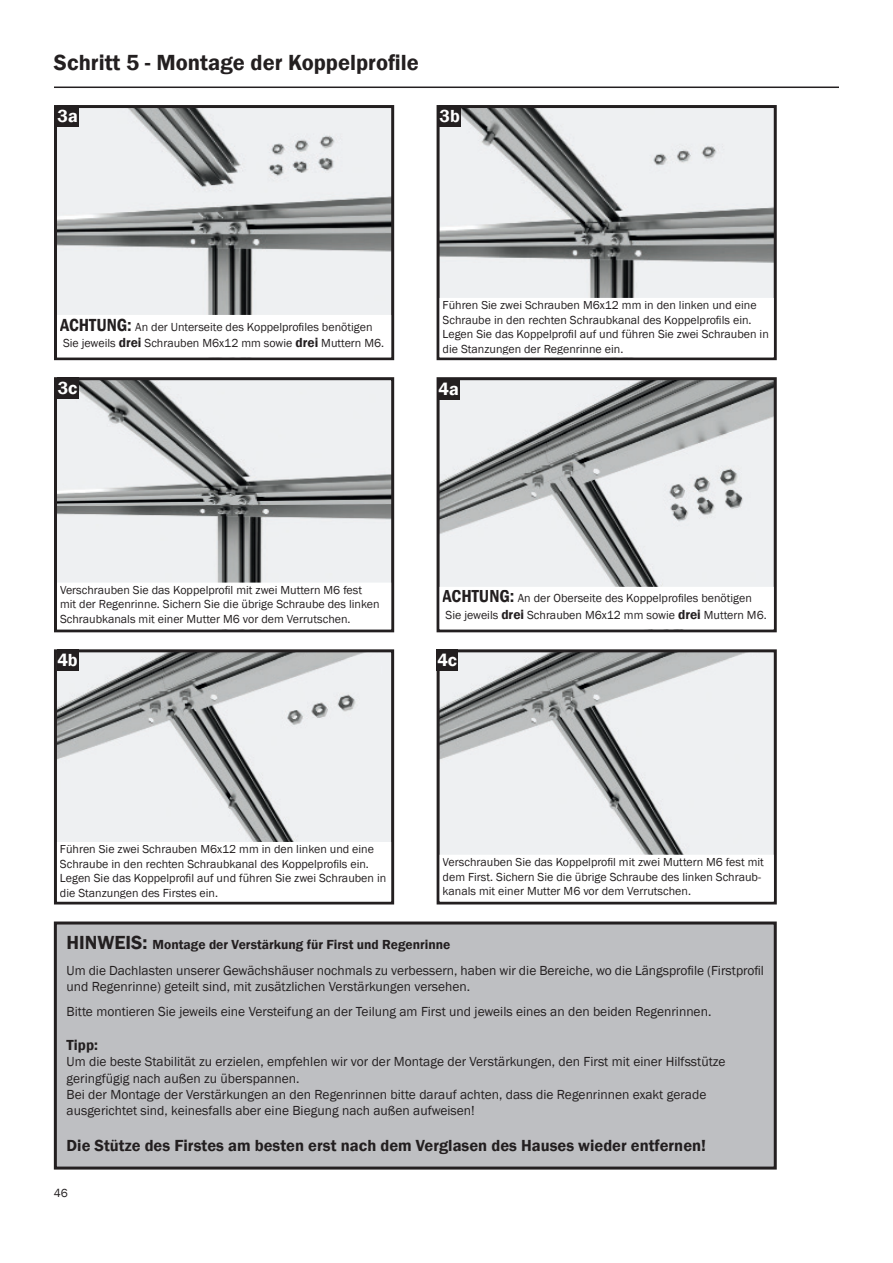
<style>
.page{position:relative;width:893px;height:1263px;background:#fff}
.page>*{position:absolute;margin:0;border:0;box-sizing:border-box;transform-origin:0 0}
.t1{font:600 22.5px "Franklin Gothic";color:#231f20}
.t2{font:600 18px "Franklin Gothic";color:#fff}
.t3{font:600 16.5px "Franklin Gothic";color:#231f20}
.t4{font:600 15px "Franklin Gothic";color:#231f20}
.t5{font:13.5px/16.2px "Franklin Gothic";color:#231f20}
.t6{font:12px/14.4px "Franklin Gothic";color:#231f20}
.s1{font-weight:600;font-stretch:condensed;font-size:18px}
.s2{font-weight:600;font-size:13.5px}
.s3{font-weight:600;font-size:19.5px}
.s4{font-weight:600}
</style>
<div class="page">
<img style="left:58px;top:653px;width:332px;height:189px">
<div style="left:54px;top:649px;width:340px;height:255px;border:3px solid #231f20"></div>
<img style="left:441px;top:653px;width:332px;height:202px">
<div style="left:437px;top:649px;width:340px;height:255px;border:3px solid #231f20"></div>
<img style="left:58px;top:109px;width:332px;height:206px">
<div style="left:54px;top:105px;width:340px;height:255px;border:3px solid #231f20"></div>
<img style="left:441px;top:109px;width:332px;height:189px">
<div style="left:437px;top:105px;width:340px;height:255px;border:3px solid #231f20"></div>
<img style="left:58px;top:381px;width:332px;height:202px">
<div style="left:54px;top:377px;width:340px;height:255px;border:3px solid #231f20"></div>
<img style="left:441px;top:381px;width:332px;height:206px">
<div style="left:437px;top:377px;width:340px;height:255px;border:3px solid #231f20"></div>
<hr style="left:54px;top:87px;width:785px;height:1px;background:#231f20">
<div style="left:57px;top:105px;width:21px;height:21px;background:#231f20"></div>
<div style="left:439px;top:105px;width:21px;height:21px;background:#231f20"></div>
<div style="left:57px;top:377px;width:21px;height:21px;background:#231f20"></div>
<div style="left:438px;top:378px;width:21px;height:21px;background:#231f20"></div>
<div style="left:57px;top:649px;width:21px;height:22px;background:#231f20"></div>
<div style="left:437px;top:649px;width:21px;height:22px;background:#231f20"></div>
<div style="left:55px;top:923px;width:720px;height:245px;background:#bebfc2"></div>
<div style="left:54px;top:921px;width:723px;height:248px;border:3px solid #231f20"></div>
<h1 class="t1" style="left:54px;top:48px;width:366px">Schritt 5 - Montage der Koppelprofile</h1>
<h2 class="t2" style="left:57px;top:105px;width:22px">3a</h2>
<h2 class="t2" style="left:440px;top:105px;width:22px">3b</h2>
<p class="t6" style="left:60px;top:319px;width:326px;line-height:16.2px"><span class="s1">ACHTUNG:</span> An der Unterseite des Koppelprofiles benötigen<br>Sie jeweils <span class="s2">drei</span> Schrauben M6x12 mm sowie <span class="s2">drei</span> Muttern M6.</p>
<p class="t6" style="left:443px;top:298px;width:328px">Führen Sie zwei Schrauben M6x12 mm in den linken und eine Schraube in den rechten Schraubkanal des Koppelprofils ein.<br>Legen Sie das Koppelprofil auf und führen Sie zwei Schrauben in die Stanzungen der Regenrinne ein.</p>
<h2 class="t2" style="left:58px;top:377px;width:21px">3c</h2>
<h2 class="t2" style="left:439px;top:378px;width:22px">4a</h2>
<p class="t6" style="left:60px;top:583px;width:321px">Verschrauben Sie das Koppelprofil mit zwei Muttern M6 fest mit der Regenrinne. Sichern Sie die übrige Schraube des linken<br>Schraubkanals mit einer Mutter M6 vor dem Verrutschen.</p>
<p class="t6" style="left:443px;top:591px;width:326px;line-height:16.2px"><span class="s1">ACHTUNG:</span> An der Oberseite des Koppelprofiles benötigen<br>Sie jeweils <span class="s2">drei</span> Schrauben M6x12 mm sowie <span class="s2">drei</span> Muttern M6.</p>
<h2 class="t2" style="left:57px;top:649px;width:22px">4b</h2>
<h2 class="t2" style="left:437px;top:649px;width:21px">4c</h2>
<p class="t6" style="left:60px;top:842px;width:328px">Führen Sie zwei Schrauben M6x12 mm in den linken und eine Schraube in den rechten Schraubkanal des Koppelprofils ein.<br>Legen Sie das Koppelprofil auf und führen Sie zwei Schrauben in die Stanzungen des Firstes ein.</p>
<p class="t6" style="left:443px;top:855px;width:323px">Verschrauben Sie das Koppelprofil mit zwei Muttern M6 fest mit dem First. Sichern Sie die übrige Schraube des linken Schraub&shy;kanals mit einer Mutter M6 vor dem Verrutschen.</p>
<p class="t5" style="left:67px;top:932px;width:699px;line-height:25.2px"><span class="s3">HINWEIS:</span> <span class="s4">Montage der Verstärkung für First und Regenrinne<br></span>Um die Dachlasten unserer Gewächshäuser nochmals zu verbessern, haben wir die Bereiche, wo die Längsprofile (Firstprofil</p>
<p class="t5" style="left:67px;top:974px;width:646px;line-height:25.2px">und Regenrinne) geteilt sind, mit zusätzlichen Verstärkungen versehen.<br>Bitte montieren Sie jeweils eine Versteifung an der Teilung am First und jeweils eines an den beiden Regenrinnen.</p>
<p class="t4" style="left:67px;top:1036px;width:33px">Tipp:</p>
<p class="t5" style="left:67px;top:1054px;width:660px">Um die beste Stabilität zu erzielen, empfehlen wir vor der Montage der Verstärkungen, den First mit einer Hilfsstütze geringfügig nach außen zu überspannen.<br>Bei der Montage der Verstärkungen an den Regenrinnen bitte darauf achten, dass die Regenrinnen exakt gerade ausgerichtet sind, keinesfalls aber eine Biegung nach außen aufweisen!</p>
<h3 class="t3" style="left:67px;top:1135px;width:641px">Die Stütze des Firstes am besten erst nach dem Verglasen des Hauses wieder entfernen!</h3>
<p class="t6" style="left:54px;top:1186px;width:16px">46</p>
</div>
